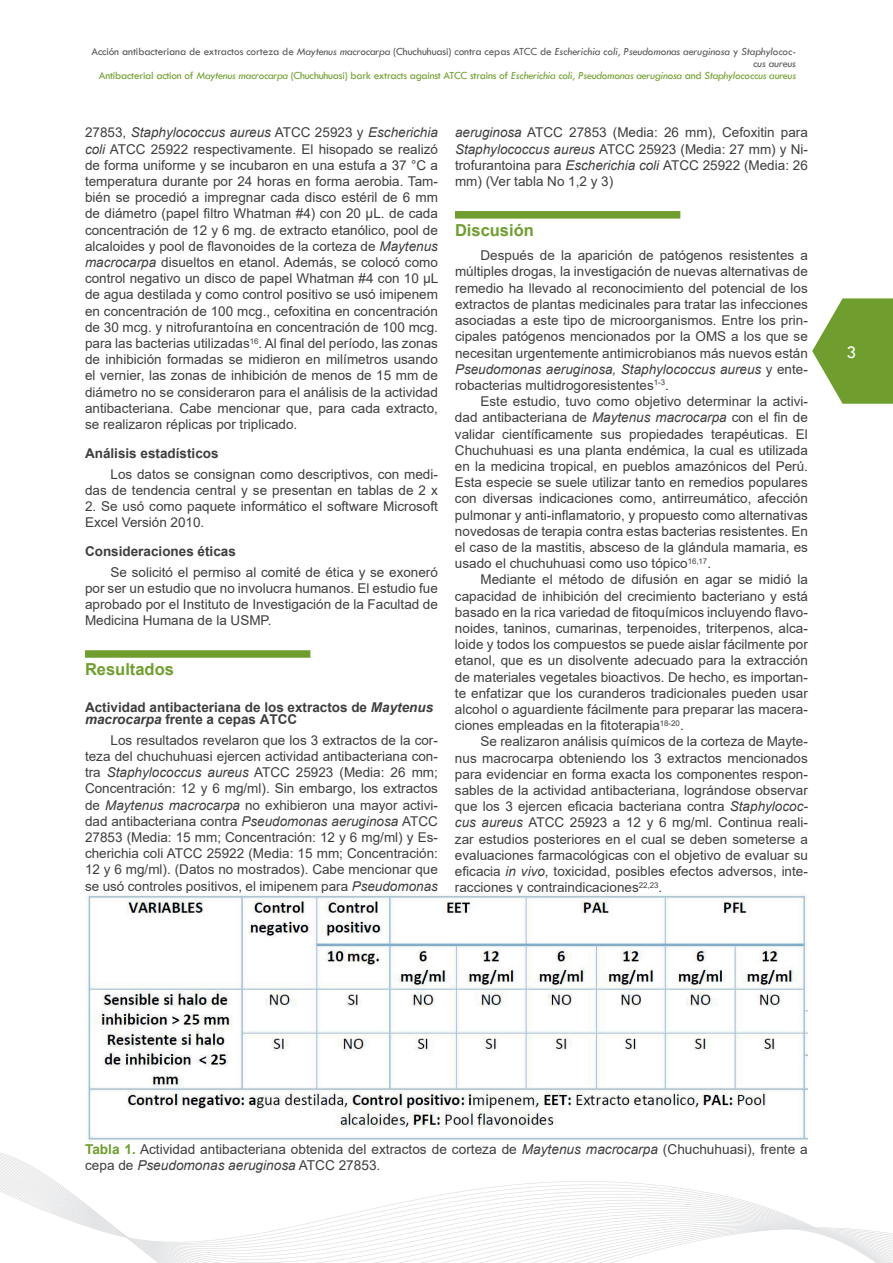
<style>
.page{position:relative;width:893px;height:1263px;background:#fff}
.page>*{position:absolute;margin:0;border:0;box-sizing:border-box;transform-origin:0 0}
.t1{font:18px "Tw Cen";color:#fff}
.t2{font:700 16.5px "Arial";color:#709e2e}
.t3{font:13.65px/16.4px "Arial";color:#3e3e3f}
.t4{font:13.5px/16.2px "Arial";color:#3e3e3f;text-align:justify}
.t5{font:700 13.5px/12px "Arial";color:#3e3e3f}
.t6{font:italic 11.25px/12px "Tw Cen";letter-spacing:-.02em;color:#57585a;text-align:right}
.s1{font-style:normal}
.s2{font-style:normal;color:#709e2e}
.s3{color:#709e2e}
.s4{font-style:italic}
.s5{font-weight:700;color:#709e2e}
</style>
<div class="page">
<svg style="left:812px;top:298px;width:81px;height:106px"></svg>
<svg style="left:0;top:1167px;width:893px;height:96px"></svg>
<div style="left:85px;top:650px;width:225px;height:8px;background:#709e2e"></div>
<div style="left:455px;top:211px;width:225px;height:8px;background:#709e2e"></div>
<img style="left:86px;top:893px;width:722px;height:249px">
<p class="t6" style="left:91px;top:45px;width:706px"><span class="s1">Acción antibacteriana de extractos corteza de</span> Maytenus macrocarpa <span class="s1">(Chuchuhuasi) contra cepas ATCC de</span> Escherichia coli, Pseudomonas aeruginosa <span class="s1">y</span> Staphylococ&shy;cus aureus<br><span class="s2">Antibacterial action of</span> <span class="s3">Maytenus macrocarpa</span> <span class="s2">(Chuchuhuasi) bark extracts against ATCC strains of</span> <span class="s3">Escherichia coli, Pseudomonas aeruginosa</span> <span class="s2">and</span> <span class="s3">Staphylococcus aureus</span></p>
<p class="t4" style="left:85px;top:124px;width:355px">27853, <span class="s4">Staphylococcus aureus</span> ATCC 25923 y <span class="s4">Escherichia coli</span> ATCC 25922 respectivamente. El hisopado se realizó de forma uniforme y se incubaron en una estufa a 37 °C a temperatura durante por 24 horas en forma aerobia. Tam&shy;bién se procedió a impregnar cada disco estéril de 6 mm de diámetro (papel filtro Whatman #4) con 20 μL. de cada concentración de 12 y 6 mg. de extracto etanólico, pool de alcaloides y pool de flavonoides de la corteza de <span class="s4">Maytenus macrocarpa</span> disueltos en etanol. Además, se colocó como control negativo un disco de papel Whatman #4 con 10 µL de agua destilada y como control positivo se usó imipenem en concentración de 100 mcg., cefoxitina en concentración de 30 mcg. y nitrofurantoína en concentración de 100 mcg. para las bacterias utilizadas<sup>16</sup>. Al final del período, las zonas de inhibición formadas se midieron en milímetros usando el vernier, las zonas de inhibición de menos de 15 mm de diámetro no se consideraron para el análisis de la actividad antibacteriana. Cabe mencionar que, para cada extracto, se realizaron réplicas por triplicado.</p>
<p class="t5" style="left:85px;top:447px;width:135px">Análisis estadísticos</p>
<p class="t4" style="left:85px;top:466px;width:354px;text-align:right">Los datos se consignan como descriptivos, con medi-<br>das de tendencia central y se presentan en tablas de 2 x</p>
<p class="t4" style="left:85px;top:498px;width:354px">2. Se usó como paquete informático el software Microsoft<br>Excel Versión 2010.</p>
<p class="t5" style="left:85px;top:545px;width:152px">Consideraciones éticas</p>
<p class="t4" style="left:85px;top:564px;width:354px;text-indent:26px">Se solicitó el permiso al comité de ética y se exoneró por ser un estudio que no involucra humanos. El estudio fue aprobado por el Instituto de Investigación de la Facultad de Medicina Humana de la USMP.</p>
<p class="t2" style="left:85px;top:657px;width:90px">Resultados</p>
<p class="t5" style="left:85px;top:702px;width:350px">Actividad antibacteriana de los extractos de <span class="s4">Maytenus macrocarpa</span> frente a cepas ATCC</p>
<p class="t4" style="left:85px;top:732px;width:354px;text-indent:26px">Los resultados revelaron que los 3 extractos de la cor&shy;teza del chuchuhuasi ejercen actividad antibacteriana con&shy;tra <span class="s4">Staphylococcus aureus</span> ATCC 25923 (Media: 26 mm; Concentración: 12 y 6 mg/ml). Sin embargo, los extractos de <span class="s4">Maytenus macrocarpa</span> no exhibieron una mayor activi&shy;dad antibacteriana contra <span class="s4">Pseudomonas aeruginosa</span> ATCC 27853 (Media: 15 mm; Concentración: 12 y 6 mg/ml) y Es&shy;cherichia coli ATCC 25922 (Media: 15 mm; Concentración:<br>12 y 6 mg/ml). (Datos no mostrados). Cabe mencionar que se usó controles positivos, el imipenem para <span class="s4">Pseudomonas</span></p>
<p class="t4" style="left:455px;top:124px;width:354px"><span class="s4">aeruginosa</span> ATCC 27853 (Media: 26 mm), Cefoxitin para <span class="s4">Staphylococcus aureus</span> ATCC 25923 (Media: 27 mm) y Ni&shy;trofurantoina para <span class="s4">Escherichia coli</span> ATCC 25922 (Media: 26 mm) (Ver tabla No 1,2 y 3)</p>
<p class="t2" style="left:455px;top:218px;width:80px">Discusión</p>
<p class="t4" style="left:455px;top:247px;width:354px;text-indent:26px">Después de la aparición de patógenos resistentes a múltiples drogas, la investigación de nuevas alternativas de remedio ha llevado al reconocimiento del potencial de los extractos de plantas medicinales para tratar las infecciones asociadas a este tipo de microorganismos. Entre los prin&shy;cipales patógenos mencionados por la OMS a los que se necesitan urgentemente antimicrobianos más nuevos están <span class="s4">Pseudomonas aeruginosa, Staphylococcus aureus</span> y ente&shy;robacterias multidrogoresistentes<sup>1-3</sup>.</p>
<p class="t4" style="left:455px;top:393px;width:354px;text-indent:26px">Este estudio, tuvo como objetivo determinar la activi&shy;dad antibacteriana de <span class="s4">Maytenus macrocarpa</span> con el fin de validar científicamente sus propiedades terapéuticas. El Chuchuhuasi es una planta endémica, la cual es utilizada en la medicina tropical, en pueblos amazónicos del Perú.<br>Esta especie se suele utilizar tanto en remedios populares con diversas indicaciones como, antirreumático, afección pulmonar y anti-inflamatorio, y propuesto como alternativas novedosas de terapia contra estas bacterias resistentes. En el caso de la mastitis, absceso de la glándula mamaria, es usado el chuchuhuasi como uso tópico<sup>16,17</sup>.</p>
<p class="t4" style="left:455px;top:571px;width:354px;text-indent:26px">Mediante el método de difusión en agar se midió la capacidad de inhibición del crecimiento bacteriano y está basado en la rica variedad de fitoquímicos incluyendo flavo&shy;noides, taninos, cumarinas, terpenoides, triterpenos, alca&shy;loide y todos los compuestos se puede aislar fácilmente por etanol, que es un disolvente adecuado para la extracción de materiales vegetales bioactivos. De hecho, es importan&shy;te enfatizar que los curanderos tradicionales pueden usar alcohol o aguardiente fácilmente para preparar las macera&shy;ciones empleadas en la fitoterapia<sup>18-20</sup>.</p>
<p class="t4" style="left:455px;top:733px;width:354px;text-indent:26px">Se realizaron análisis químicos de la corteza de Mayte&shy;nus macrocarpa obteniendo los 3 extractos mencionados para evidenciar en forma exacta los componentes respon&shy;sables de la actividad antibacteriana, lográndose observar que los 3 ejercen eficacia bacteriana contra <span class="s4">Staphylococ&shy;cus aureus</span> ATCC 25923 a 12 y 6 mg/ml. Continua reali&shy;zar estudios posteriores en el cual se deben someterse a evaluaciones farmacológicas con el objetivo de evaluar su eficacia <span class="s4">in vivo</span>, toxicidad, posibles efectos adversos, inte&shy;racciones y contraindicaciones<sup>22,23</sup>.</p>
<h1 class="t1" style="left:846px;top:341px;width:11px">3</h1>
<p class="t3" style="left:85px;top:1140px;width:724px"><span class="s5">Tabla 1.</span> Actividad antibacteriana obtenida del extractos de corteza de <span class="s4">Maytenus macrocarpa</span> (Chuchuhuasi), frente a cepa de <span class="s4">Pseudomonas aeruginosa</span> ATCC 27853.</p>
</div>
